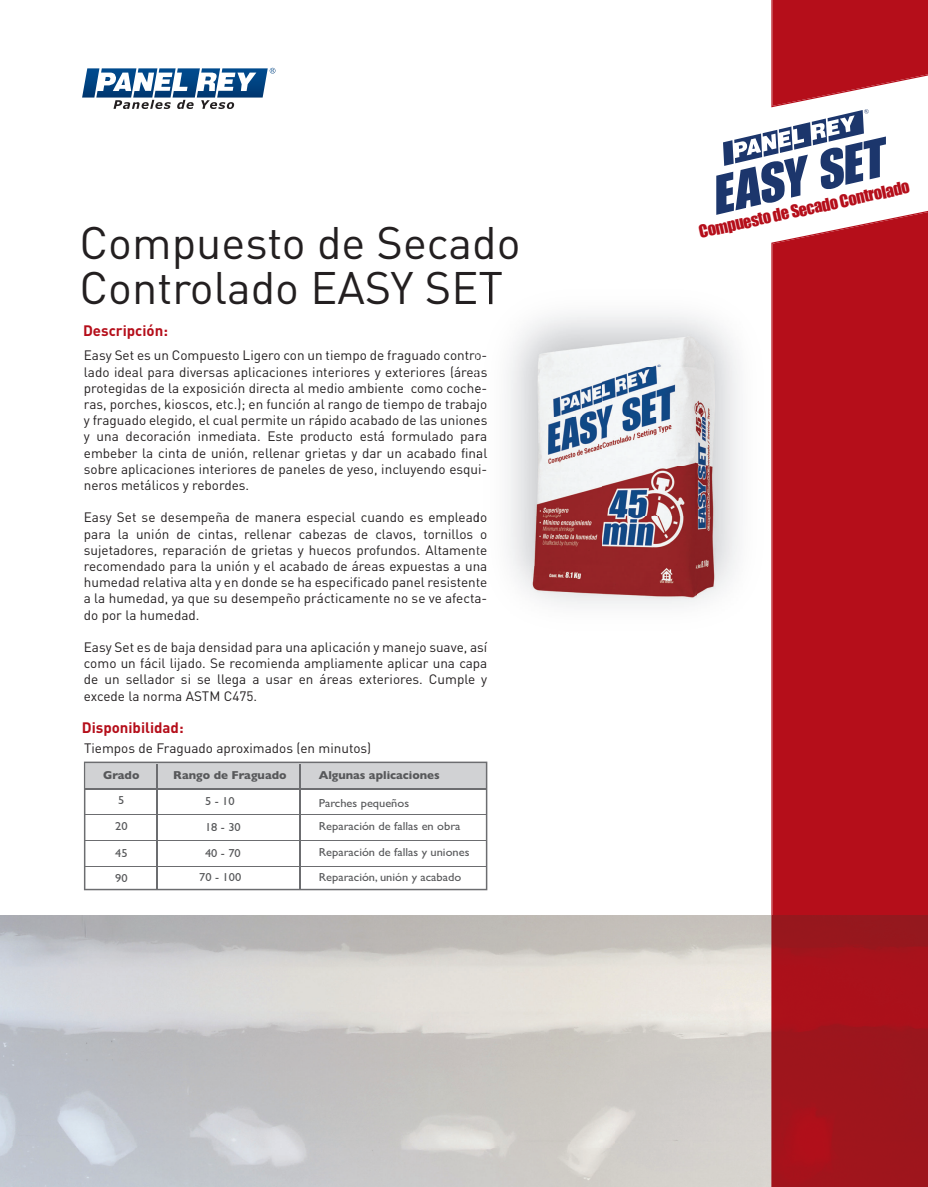
<style>
.page{position:relative;width:928px;height:1187px;background:#fff}
.page>*{position:absolute;margin:0;border:0;box-sizing:border-box;transform-origin:0 0}
.t1{font:45px/45px "DIN";color:#231f20}
.t2{font:16.35px "Impact";color:#b50e1a}
.t3{font:15px "DIN Bold";color:#b50e1a}
.t4{font:13.5px/16.2px "DIN";color:#231f20;text-align:justify}
.t5{font:13.5px "DIN";color:#242021}
.t6{font:11.55px/23.2px "Gill Sans";color:#57585a;scale:1.07 1}
.t7{font:700 11.55px "Gill Sans";color:#57585a}
.s1{color:#242021}
</style>
<div class="page">
<svg style="left:82px;top:67px;width:193px;height:42px"></svg>
<svg style="left:771px;top:215px;width:156px;height:972px;background:#b0131d"></svg>
<img style="left:771px;top:915px;width:2px;height:272px">
<svg style="left:84px;top:762px;width:403px;height:128px"></svg>
<svg style="left:716px;top:0;width:211px;height:215px"></svg>
<img style="left:489px;top:283px;width:4px;height:21px">
<img style="left:508px;top:317px;width:231px;height:289px">
<h1 class="t1" style="left:80px;top:226px;width:442px">Compuesto de Secado<br>Controlado EASY SET</h1>
<p class="t3" style="left:83px;top:322px;width:86px">Descripción:</p>
<p class="t4" style="left:84px;top:349px;width:405px">Easy Set es un Compuesto Ligero con un tiempo de fraguado contro&shy;lado ideal para diversas aplicaciones interiores y exteriores (área<span class="s1">s </span>protegidas de la exposición directa al medio ambiente como coche&shy;ras, porches, kioscos, etc.); en función al rango de tiempo de trabaj<span class="s1">o </span>y fraguado elegido, el cual permite un rápido acabado de las unione<span class="s1">s </span>y una decoración inmediata. Este producto está formulado par<span class="s1">a </span>embeber la cinta de unión, rellenar grietas y dar un acabado fina<span class="s1">l </span>sobre aplicaciones interiores de paneles de yeso, incluyendo esqu<span class="s1">i&shy;</span>neros metálicos y rebordes.</p>
<p class="t4" style="left:84px;top:511px;width:405px;text-align:left">Easy Set se desempeña de manera especial cuando es emplead<span class="s1">o </span>para la unión de cintas, rellenar cabezas de clavos, tornillos sujetadores, reparación de grietas y huecos profundos. Altament<span class="s1">e </span>recomendado para la unión y el acabado de áreas expuestas a un<span class="s1">a </span>humedad relativa alta y en donde se ha especificado panel resistente a la humedad, ya que su desempeño prácticamente no se ve afecta&shy;do por la humedad.</p>
<p class="t4" style="left:84px;top:641px;width:405px">Easy Set es de baja densidad para una aplicación y manejo suave, así como un fácil lijado. Se recomienda ampliamente aplicar una capa de un sellador si se llega a usar en áreas exteriores. Cumple y excede la norma ASTM C475.</p>
<p class="t5" style="left:480px;top:529px;width:9px">o</p>
<p class="t3" style="left:82px;top:719px;width:103px">Disponibilidad:</p>
<p class="t4" style="left:84px;top:742px;width:289px">Tiempos de Fraguado aproximados (en minutos)</p>
<p class="t7" style="left:103px;top:771px;width:38px">Grado</p>
<p class="t7" style="left:173px;top:771px;width:115px">Rango de Fraguado</p>
<p class="t7" style="left:318px;top:771px;width:122px">Algunas aplicaciones</p>
<p class="t6" style="left:118px;top:788px;width:7px">5</p>
<p class="t6" style="left:205px;top:790px;width:29px">5 - 10</p>
<p class="t6" style="left:319px;top:791px;width:134px">Parches pequeños<br>Reparación de fallas en obra</p>
<p class="t6" style="left:319px;top:839px;width:142px;line-height:25.2px">Reparación de fallas y uniones<br>Reparación, unión y acabado</p>
<p class="t6" style="left:115px;top:814px;width:13px">20</p>
<p class="t6" style="left:115px;top:840px;width:13px;line-height:25.3px">45<br>90</p>
<p class="t6" style="left:205px;top:815px;width:35px">18 - 30</p>
<p class="t6" style="left:199px;top:841px;width:41px;line-height:24px;text-align:center">40 - 70<br>70 - 100</p>
<p class="t2" style="left:697px;top:223px;width:216px;rotate:-12deg">Compuesto de Secado Controlado</p>
</div>
